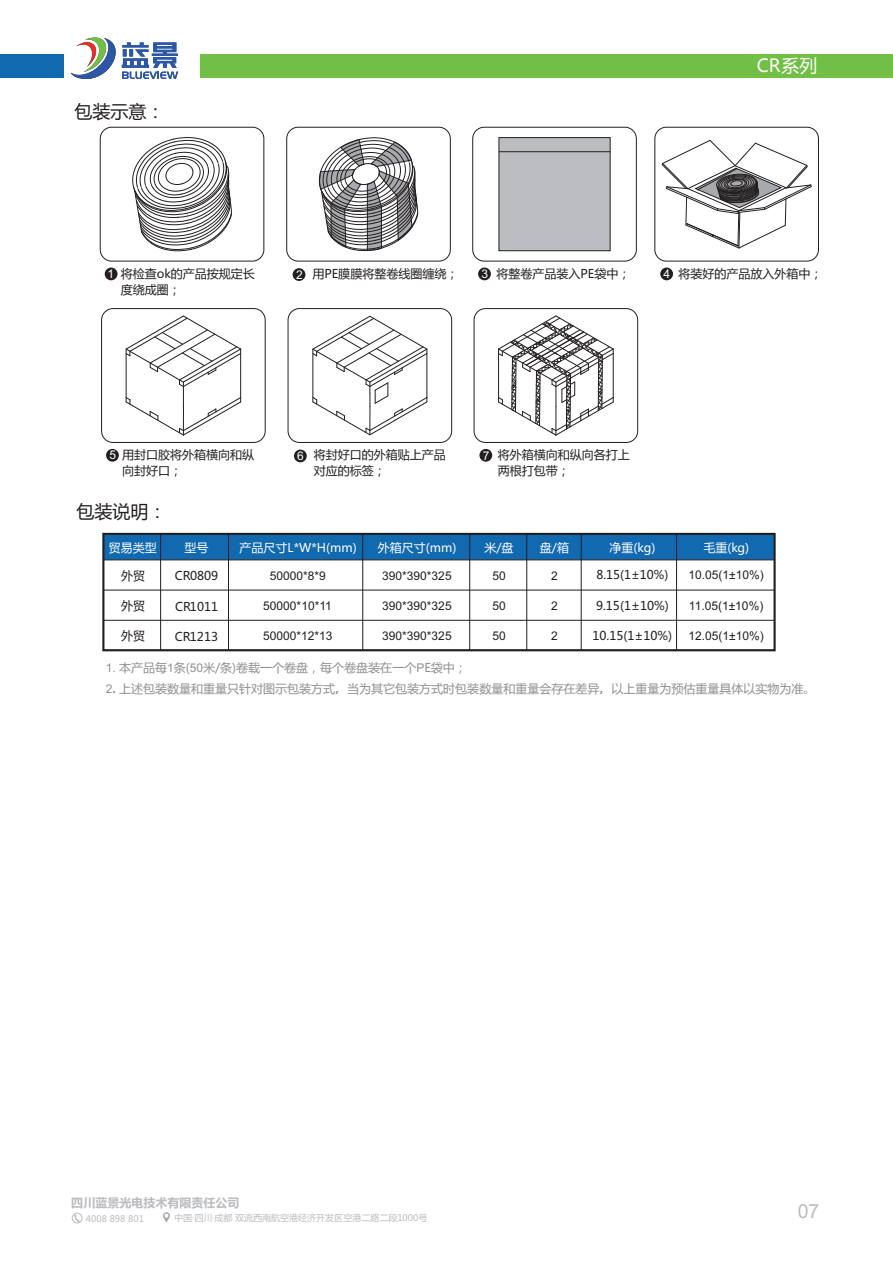
<style>
.page{position:relative;width:893px;height:1262px;background:#fff}
.page>*{position:absolute;margin:0;border:0;box-sizing:border-box;transform-origin:0 0}
.t1{font:19.5px "Arial";color:#bcbdc0}
.t2{font:18px "Microsoft Ya Hei";color:#231f20}
.t3{font:18px "Microsoft Ya Hei";color:#fff}
.t4{font:12px/15.8px "Microsoft Ya Hei";color:#231f20}
.t5{font:12px "Arial";color:#231f20}
.t6{font:12px "Microsoft Ya Hei";color:#8f9092}
.t7{font:12px "Microsoft Ya Hei";color:#fff}
.t8{font:700 12px "Microsoft Ya Hei";color:#bcbdc0}
.t9{font:9px "Microsoft Ya Hei";color:#bcbdc0}
.s1{font-family:"Arial";color:#fff}
.s2{font-family:"Arial"}
.s3{font-family:"Adobe Gothic Std";font-weight:700}
</style>
<div class="page">
<svg style="left:74px;top:1214px;width:6px;height:7px"></svg>
<svg style="left:163px;top:1212px;width:7px;height:10px"></svg>
<div style="left:72px;top:1212px;width:10px;height:11px;border:1px solid #bcbdc0;border-radius:50%"></div>
<div style="left:1px;top:54px;width:63px;height:24px;background:#1169b0"></div>
<div style="left:201px;top:54px;width:692px;height:24px;background:#71bf44"></div>
<svg style="left:71px;top:37px;width:107px;height:42px"></svg>
<svg style="left:132px;top:137px;width:100px;height:114px"></svg>
<div style="left:100px;top:127px;width:164px;height:134px;border:1px solid #231f20;border-radius:11px"></div>
<div style="left:286px;top:127px;width:164px;height:134px;border:1px solid #231f20;border-radius:11px"></div>
<div style="left:472px;top:127px;width:164px;height:134px;border:1px solid #231f20;border-radius:11px"></div>
<div style="left:105px;top:267px;width:12px;height:13px;background:#231f20;border-radius:50%"></div>
<div style="left:292px;top:268px;width:13px;height:13px;background:#231f20;border-radius:50%"></div>
<div style="left:478px;top:267px;width:13px;height:13px;background:#231f20;border-radius:50%"></div>
<div style="left:498px;top:137px;width:113px;height:114px;background:#bcbdc0"></div>
<hr style="left:499px;top:151px;width:111px;height:1px;background:#231f20">
<div style="left:654px;top:127px;width:164px;height:134px;border:1px solid #231f20;border-radius:11px"></div>
<div style="left:660px;top:267px;width:13px;height:13px;background:#231f20;border-radius:50%"></div>
<svg style="left:661px;top:140px;width:150px;height:108px"></svg>
<div style="left:101px;top:308px;width:164px;height:134px;border:1px solid #231f20;border-radius:11px"></div>
<div style="left:288px;top:308px;width:164px;height:134px;border:1px solid #231f20;border-radius:11px"></div>
<div style="left:474px;top:308px;width:164px;height:134px;border:1px solid #231f20;border-radius:11px"></div>
<div style="left:106px;top:449px;width:13px;height:12px;background:#231f20;border-radius:50%"></div>
<div style="left:294px;top:449px;width:13px;height:13px;background:#231f20;border-radius:50%"></div>
<div style="left:479px;top:449px;width:13px;height:12px;background:#231f20;border-radius:50%"></div>
<svg style="left:126px;top:315px;width:115px;height:120px"></svg>
<svg style="left:312px;top:137px;width:116px;height:298px"></svg>
<svg style="left:498px;top:315px;width:116px;height:120px"></svg>
<div style="left:105px;top:536px;width:667px;height:25px;background:#1169b0"></div>
<hr style="left:103px;top:559px;width:671px;height:1px;background:#231f20">
<hr style="left:103px;top:590px;width:671px;height:1px;background:#231f20">
<hr style="left:103px;top:620px;width:671px;height:1px;background:#231f20">
<hr style="left:228px;top:534px;width:1px;height:116px;background:#231f20">
<hr style="left:362px;top:534px;width:1px;height:116px;background:#231f20">
<hr style="left:160px;top:534px;width:1px;height:116px;background:#231f20">
<hr style="left:469px;top:534px;width:1px;height:116px;background:#231f20">
<hr style="left:676px;top:534px;width:1px;height:116px;background:#231f20">
<div style="left:102px;top:533px;width:673px;height:118px;border:2px solid #231f20"></div>
<hr style="left:526px;top:534px;width:1px;height:116px;background:#231f20">
<hr style="left:581px;top:534px;width:1px;height:116px;background:#231f20">
<h2 class="t2" style="left:75px;top:103px;width:91px">包装示意：</h2>
<h2 class="t3" style="left:756px;top:58px;width:62px">CR系列</h2>
<p class="t4" style="left:121px;top:267px;width:136px;text-indent:-13px"><span class="s1">1</span> 将检查ok的产品按规定长度绕成圈；</p>
<p class="t4" style="left:296px;top:267px;width:164px"><span class="s1">2</span> 用PE膜膜将整卷线圈缠绕；</p>
<p class="t4" style="left:481px;top:267px;width:150px"><span class="s1">3</span> 将整卷产品装入PE袋中；</p>
<p class="t4" style="left:663px;top:267px;width:160px"><span class="s1">4</span> 将装好的产品放入外箱中；</p>
<p class="t4" style="left:122px;top:448px;width:134px;text-indent:-13px"><span class="s1">5</span> 用封口胶将外箱横向和纵向封好口；</p>
<p class="t4" style="left:297px;top:448px;width:150px"><span class="s1">6</span> 将封好口的外箱贴上产品</p>
<p class="t4" style="left:483px;top:448px;width:148px"><span class="s1">7</span> 将外箱横向和纵向各打上</p>
<p class="t4" style="left:314px;top:464px;width:73px">对应的标签；</p>
<p class="t4" style="left:497px;top:464px;width:73px">两根打包带；</p>
<h2 class="t2" style="left:77px;top:504px;width:91px">包装说明：</h2>
<p class="t7" style="left:109px;top:543px;width:49px">贸易类型</p>
<p class="t4" style="left:121px;top:568px;width:25px">外贸</p>
<p class="t4" style="left:121px;top:599px;width:25px">外贸</p>
<p class="t4" style="left:121px;top:629px;width:25px">外贸</p>
<p class="t7" style="left:184px;top:543px;width:26px">型号</p>
<p class="t7" style="left:239px;top:542px;width:119px">产品尺寸L*W*H(mm)</p>
<p class="t7" style="left:378px;top:542px;width:80px">外箱尺寸(mm)</p>
<p class="t7" style="left:609px;top:542px;width:47px">净重(kg)</p>
<p class="t7" style="left:703px;top:542px;width:47px">毛重(kg)</p>
<p class="t5" style="left:270px;top:571px;width:58px">50000*8*9</p>
<p class="t5" style="left:263px;top:601px;width:70px">50000*10*11</p>
<p class="t5" style="left:263px;top:631px;width:71px">50000*12*13</p>
<p class="t7" style="left:484px;top:542px;width:31px">米/盘</p>
<p class="t7" style="left:540px;top:542px;width:31px">盘/箱</p>
<p class="t5" style="left:551px;top:571px;width:8px">2</p>
<p class="t5" style="left:551px;top:601px;width:8px">2</p>
<p class="t5" style="left:551px;top:631px;width:8px">2</p>
<p class="t4" style="left:596px;top:568px;width:73px">8.15(1±10%)</p>
<p class="t4" style="left:596px;top:598px;width:74px">9.15(1±10%)</p>
<p class="t4" style="left:592px;top:628px;width:81px">10.15(1±10%)</p>
<p class="t5" style="left:688px;top:570px;width:77px">10.05(1±10%)</p>
<p class="t5" style="left:689px;top:601px;width:76px">11.05(1±10%)</p>
<p class="t5" style="left:688px;top:631px;width:77px">12.05(1±10%)</p>
<p class="t5" style="left:492px;top:571px;width:15px">50</p>
<p class="t5" style="left:492px;top:601px;width:15px">50</p>
<p class="t5" style="left:492px;top:631px;width:15px">50</p>
<p class="t5" style="left:382px;top:571px;width:71px">390*390*325</p>
<p class="t5" style="left:382px;top:601px;width:71px">390*390*325</p>
<p class="t5" style="left:382px;top:631px;width:71px">390*390*325</p>
<p class="t4" style="left:175px;top:569px;width:45px">CR0809</p>
<p class="t4" style="left:175px;top:600px;width:44px">CR1011</p>
<p class="t4" style="left:175px;top:630px;width:45px">CR1213</p>
<p class="t6" style="left:106px;top:662px;width:363px"><span class="s2">1.</span> 本产品每<span class="s2">1</span>条(<span class="s2">50</span>米/条)卷载一个卷盘，每个卷盘装在一个<span class="s2">P</span>E袋中；</p>
<p class="t6" style="left:106px;top:683px;width:711px"><span class="s2">2</span><span class="s3">.</span> 上述包装数量和重量只针对图示包装方式<span class="s3">，</span>当为其它包装方式时包装数量和重量会存在差异<span class="s3">，</span>以上重量为预估重量具体以实物为准<span class="s3">。</span></p>
<p class="t8" style="left:71px;top:1197px;width:169px">四川蓝景光电技术有限责任公司</p>
<p class="t9" style="left:86px;top:1214px;width:60px">4008 898 801</p>
<p class="t9" style="left:174px;top:1213px;width:255px">中国·四川·成都 双流西南航空港经济开发区空港二路二段1000号</p>
<h1 class="t1" style="left:797px;top:1204px;width:23px">07</h1>
</div>
